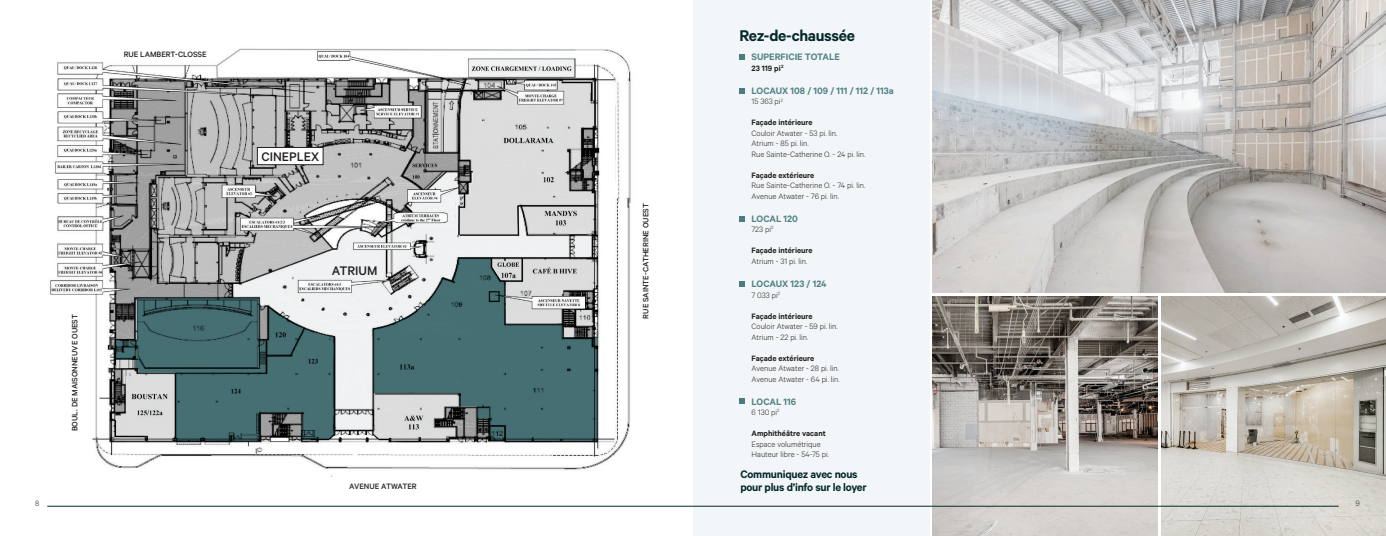
<style>
.page{position:relative;width:1386px;height:536px;background:#fff}
.page>*{position:absolute;margin:0;border:0;box-sizing:border-box;transform-origin:0 0}
.t1{font:600 17.5px "Calibre";letter-spacing:-.02em;color:#05282b}
.t2{font:500 14px "Calibre";color:#231f20}
.t3{font:600 12.25px/12.7px "Calibre";letter-spacing:-.02em;color:#05282b}
.t4{font:600 10.5px "Calibre";color:#518185}
.t5{font:300 8.75px/10.5px "Calibre";color:#231f20}
.t6{font:600 8.75px "Calibre";color:#231f20}
.t7{font:500 8.75px "Calibre";color:#231f20}
</style>
<div class="page">
<div style="left:693px;top:0;width:236px;height:536px;background:#f2f6f9"></div>
<img style="left:933px;top:0;width:453px;height:292px">
<img style="left:50px;top:48px;width:581px;height:429px">
<svg style="left:373px;top:257px;width:224px;height:183px;background:#71898b"></svg>
<svg style="left:115px;top:297px;width:221px;height:144px;background:#5e797c"></svg>
<div style="left:257px;top:147px;width:66px;height:18px;background:#fff"></div>
<div style="left:257px;top:147px;width:66px;height:18px;border:1px solid #231f20"></div>
<svg style="left:740px;top:54px;width:5px;height:6px"></svg>
<svg style="left:740px;top:88px;width:5px;height:6px"></svg>
<svg style="left:740px;top:216px;width:5px;height:6px"></svg>
<svg style="left:740px;top:281px;width:5px;height:6px"></svg>
<svg style="left:740px;top:398px;width:5px;height:6px"></svg>
<img style="left:933px;top:296px;width:225px;height:240px">
<img style="left:1161px;top:296px;width:225px;height:240px">
<hr style="left:47px;top:506px;width:646px;height:1px;background:#05282b">
<hr style="left:693px;top:506px;width:646px;height:1px;background:#05282b">
<p class="t7" style="left:124px;top:49px;width:84px">RUE LAMBERT-CLOSSE</p>
<p class="t7" style="left:70px;top:431px;width:119px;rotate:-90deg">BOUL. DE MAISONNEUVE OUEST</p>
<h2 class="t2" style="left:261px;top:148px;width:59px">CINEPLEX</h2>
<h2 class="t2" style="left:332px;top:262px;width:47px">ATRIUM</h2>
<p class="t7" style="left:349px;top:481px;width:69px">AVENUE ATWATER</p>
<p class="t7" style="left:641px;top:318px;width:117px;rotate:-90deg">RUE SAINTE-CATHERINE OUEST</p>
<h1 class="t1" style="left:740px;top:25px;width:117px">Rez-de-chaussée</h1>
<p class="t4" style="left:752px;top:50px;width:90px">SUPERFICIE TOTALE</p>
<p class="t6" style="left:752px;top:63px;width:33px">23 119 pi<sup>2</sup></p>
<p class="t4" style="left:752px;top:84px;width:144px">LOCAUX 108 / 109 / 111 / 112 / 113a</p>
<p class="t5" style="left:752px;top:96px;width:33px">15 363 pi<sup>2</sup></p>
<p class="t6" style="left:752px;top:117px;width:63px">Façade intérieure</p>
<p class="t5" style="left:752px;top:127px;width:115px">Couloir Atwater - 53 pi. lin.<br>Atrium - 85 pi. lin.<br>Rue Sainte-Catherine O. - 24 pi. lin.</p>
<p class="t6" style="left:752px;top:170px;width:64px">Façade extérieure</p>
<p class="t5" style="left:752px;top:180px;width:115px">Rue Sainte-Catherine O. - 74 pi. lin.<br>Avenue Atwater - 76 pi. lin.</p>
<p class="t4" style="left:752px;top:212px;width:48px">LOCAL 120</p>
<p class="t5" style="left:752px;top:224px;width:23px">723 pi<sup>2</sup></p>
<p class="t6" style="left:752px;top:245px;width:63px">Façade intérieure</p>
<p class="t5" style="left:752px;top:255px;width:57px">Atrium - 31 pi. lin.</p>
<p class="t4" style="left:752px;top:277px;width:77px">LOCAUX 123 / 124</p>
<p class="t5" style="left:752px;top:289px;width:30px">7 033 pi<sup>2</sup></p>
<p class="t6" style="left:752px;top:310px;width:63px">Façade intérieure</p>
<p class="t5" style="left:752px;top:320px;width:88px">Couloir Atwater - 59 pi. lin.<br>Atrium - 22 pi. lin.</p>
<p class="t6" style="left:752px;top:352px;width:64px">Façade extérieure</p>
<p class="t5" style="left:752px;top:362px;width:90px">Avenue Atwater - 28 pi. lin.<br>Avenue Atwater - 64 pi. lin.</p>
<p class="t4" style="left:752px;top:395px;width:46px">LOCAL 116</p>
<p class="t5" style="left:752px;top:407px;width:30px">6 130 pi<sup>2</sup></p>
<p class="t6" style="left:752px;top:428px;width:76px">Amphithéâtre vacant</p>
<p class="t5" style="left:752px;top:438px;width:79px">Espace volumétrique<br>Hauteur libre - 54-75 pi.</p>
<h3 class="t3" style="left:740px;top:467px;width:128px">Communiquez avec nous pour plus d’info sur le loyer</h3>
<p class="t5" style="left:35px;top:498px;width:6px">8</p>
<p class="t5" style="left:1355px;top:497px;width:6px">9</p>
</div>
